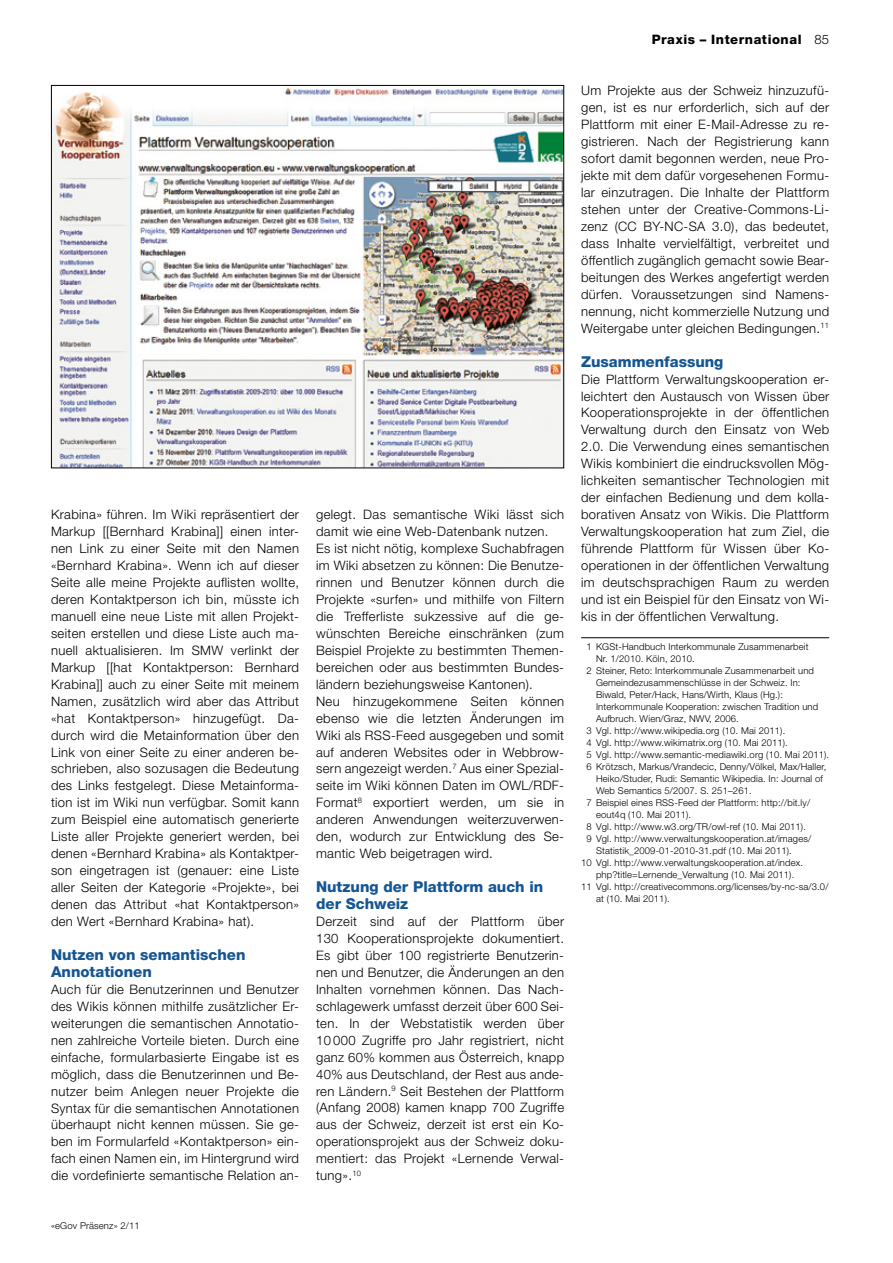
<style>
.page{position:relative;width:893px;height:1263px;background:#fff}
.page>*{position:absolute;margin:0;border:0;box-sizing:border-box;transform-origin:0 0}
.t1{font:800 15px/17px "Helvetica Neue";color:#155593}
.t2{font:300 13.05px/17px "Helvetica Neue";letter-spacing:.025em;color:#000;text-align:justify}
.t3{font:800 13.05px "Helvetica Neue";letter-spacing:.045em;color:#000}
.t4{font:300 9.45px "Helvetica Neue";letter-spacing:.015em;color:#000}
</style>
<div class="page">
<hr style="left:581px;top:637px;width:248px;height:1px;background:#000">
<img style="left:53px;top:88px;width:509px;height:378px">
<p class="t2" style="left:51px;top:506px;width:250px;text-align:left">Krabina» führen. Im Wiki repräsentiert der Markup [[Bernhard Krabina]] einen inter&shy;nen Link zu einer Seite mit den Namen «Bernhard Krabina». Wenn ich auf dieser Seite alle meine Projekte auflisten wollte, deren Kontaktperson ich bin, müsste ich manuell eine neue Liste mit allen Projekt&shy;seiten erstellen und diese Liste auch ma&shy;nuell aktualisieren. Im SMW verlinkt der Markup [[hat Kontaktperson: Bernhard Krabina]] auch zu einer Seite mit meinem Namen, zusätzlich wird aber das Attribut «hat Kontaktperson» hinzugefügt. Da&shy;durch wird die Metainformation über den Link von einer Seite zu einer anderen be&shy;schrieben, also sozusagen die Bedeutung des Links festgelegt. Diese Metainforma&shy;tion ist im Wiki nun verfügbar. Somit kann zum Beispiel eine automatisch generierte Liste aller Projekte generiert werden, bei denen «Bernhard Krabina» als Kontaktper&shy;son eingetragen ist (genauer: eine Liste aller Seiten der Kategorie «Projekte», bei denen das Attribut «hat Kontaktperson» den Wert «Bernhard Krabina» hat).</p>
<p class="t1" style="left:51px;top:946px;width:196px">Nutzen von semantischen<br>Annotationen</p>
<p class="t2" style="left:51px;top:980px;width:250px">Auch für die Benutzerinnen und Benutzer des Wikis können mithilfe zusätzlicher Er&shy;weiterungen die semantischen Annotatio&shy;nen zahlreiche Vorteile bieten. Durch eine einfache, formularbasierte Eingabe ist es möglich, dass die Benutzerinnen und Be&shy;nutzer beim Anlegen neuer Projekte die Syntax für die semantischen Annotationen überhaupt nicht kennen müssen. Sie ge&shy;ben im Formularfeld «Kontaktperson» ein&shy;fach einen Namen ein, im Hintergrund wird die vordefinierte semantische Relation an-</p>
<p class="t4" style="left:51px;top:1219px;width:90px">«eGov Präsenz» 2/11</p>
<p class="t2" style="left:316px;top:506px;width:250px;text-align:left">gelegt. Das semantische Wiki lässt sich damit wie eine Web-Datenbank nutzen.<br>Es ist nicht nötig, komplexe Suchabfragen im Wiki absetzen zu können: Die Benutze&shy;rinnen und Benutzer können durch die Projekte «surfen» und mithilfe von Filtern die Trefferliste sukzessive auf die ge&shy;wünschten Bereiche einschränken (zum Beispiel Projekte zu bestimmten Themen&shy;bereichen oder aus bestimmten Bundes&shy;ländern beziehungsweise Kantonen).<br>Neu hinzugekommene Seiten können ebenso wie die letzten Änderungen im Wiki als RSS-Feed ausgegeben und somit auf anderen Websites oder in Webbrow&shy;sern angezeigt werden.<sup>7</sup> Aus einer Spezial&shy;seite im Wiki können Daten im OWL/RDF-Format<sup>8</sup> exportiert werden, um sie in anderen Anwendungen weiterzuverwen&shy;den, wodurch zur Entwicklung des Se&shy;mantic Web beigetragen wird.</p>
<p class="t1" style="left:316px;top:878px;width:229px">Nutzung der Plattform auch in der Schweiz</p>
<p class="t2" style="left:316px;top:913px;width:250px">Derzeit sind auf der Plattform über 130 Kooperationsprojekte dokumentiert.<br>Es gibt über 100 registrierte Benutzerin&shy;nen und Benutzer, die Änderungen an den Inhalten vornehmen können. Das Nach&shy;schlagewerk umfasst derzeit über 600 Sei&shy;ten. In der Webstatistik werden über 10 000 Zugriffe pro Jahr registriert, nicht ganz 60% kommen aus Österreich, knapp 40% aus Deutschland, der Rest aus ande&shy;ren Ländern.<sup>9</sup> Seit Bestehen der Plattform (Anfang 2008) kamen knapp 700 Zugriffe aus der Schweiz, derzeit ist erst ein Ko&shy;operationsprojekt aus der Schweiz doku&shy;mentiert: das Projekt «Lernende Verwal&shy;tung».<sup>10</sup></p>
<p class="t3" style="left:652px;top:32px;width:151px">Praxis – International</p>
<p class="t2" style="left:814px;top:31px;width:16px">85</p>
<p class="t2" style="left:581px;top:82px;width:250px">Um Projekte aus der Schweiz hinzuzufü&shy;gen, ist es nur erforderlich, sich auf der Plattform mit einer E-Mail-Adresse zu re&shy;gistrieren. Nach der Registrierung kann sofort damit begonnen werden, neue Pro&shy;jekte mit dem dafür vorgesehenen Formu&shy;lar einzutragen. Die Inhalte der Plattform stehen unter der Creative-Commons-Li&shy;zenz (CC BY-NC-SA 3.0), das bedeutet, dass Inhalte vervielfältigt, verbreitet und öffentlich zugänglich gemacht sowie Bear&shy;beitungen des Werkes angefertigt werden dürfen. Voraussetzungen sind Namens&shy;nennung, nicht kommerzielle Nutzung und Weitergabe unter gleichen Bedingungen.<sup>11</sup></p>
<p class="t1" style="left:581px;top:353px;width:144px">Zusammenfassung</p>
<p class="t2" style="left:581px;top:370px;width:250px">Die Plattform Verwaltungskooperation er&shy;leichtert den Austausch von Wissen über Kooperationsprojekte in der öffentlichen Verwaltung durch den Einsatz von Web 2.0. Die Verwendung eines semantischen Wikis kombiniert die eindrucksvollen Mög&shy;lichkeiten semantischer Technologien mit der einfachen Bedienung und dem kolla&shy;borativen Ansatz von Wikis. Die Plattform Verwaltungskooperation hat zum Ziel, die führende Plattform für Wissen über Ko&shy;operationen in der öffentlichen Verwaltung im deutschsprachigen Raum zu werden und ist ein Beispiel für den Einsatz von Wi&shy;kis in der öffentlichen Verwaltung.</p>
<p class="t4" style="left:586px;top:641px;width:223px">1 KGSt-Handbuch Interkommunale Zusammenarbeit</p>
<p class="t4" style="left:596px;top:653px;width:100px">Nr. 1/2010. Köln, 2010.</p>
<p class="t4" style="left:586px;top:665px;width:229px">2 Steiner, Reto: Interkommunale Zusammenarbeit und</p>
<p class="t4" style="left:596px;top:677px;width:206px">Gemeindezusammenschlüsse in der Schweiz. In:</p>
<p class="t4" style="left:596px;top:689px;width:188px">Biwald, Peter/Hack, Hans/Wirth, Klaus (Hg.):</p>
<p class="t4" style="left:596px;top:701px;width:224px">Interkommunale Kooperation: zwischen Tradition und</p>
<p class="t4" style="left:596px;top:713px;width:144px">Aufbruch. Wien/Graz, NWV, 2006.</p>
<p class="t4" style="left:586px;top:725px;width:200px">3 Vgl. http://www.wikipedia.org (10. Mai 2011).</p>
<p class="t4" style="left:586px;top:737px;width:203px">4 Vgl. http://www.wikimatrix.org (10. Mai 2011).</p>
<p class="t4" style="left:586px;top:749px;width:244px">5 Vgl. http://www.semantic-mediawiki.org (10. Mai 2011).</p>
<p class="t4" style="left:586px;top:761px;width:241px">6 Krötzsch, Markus/Vrandecic, Denny/Völkel, Max/Haller,</p>
<p class="t4" style="left:596px;top:773px;width:228px">Heiko/Studer, Rudi: Semantic Wikipedia. In: Journal of</p>
<p class="t4" style="left:596px;top:785px;width:157px">Web Semantics 5/2007. S. 251–261.</p>
<p class="t4" style="left:586px;top:797px;width:225px">7 Beispiel eines RSS-Feed der Plattform: http://bit.ly/</p>
<p class="t4" style="left:596px;top:809px;width:97px">eout4q (10. Mai 2011).</p>
<p class="t4" style="left:586px;top:821px;width:221px">8 Vgl. http://www.w3.org/TR/owl-ref (10. Mai 2011).</p>
<p class="t4" style="left:586px;top:833px;width:226px">9 Vgl. http://www.verwaltungskooperation.at/images/</p>
<p class="t4" style="left:596px;top:845px;width:197px">Statistik_2009-01-2010-31.pdf (10. Mai 2011).</p>
<p class="t4" style="left:581px;top:857px;width:223px">10 Vgl. http://www.verwaltungskooperation.at/index.</p>
<p class="t4" style="left:596px;top:869px;width:200px">php?title=Lernende_Verwaltung (10. Mai 2011).</p>
<p class="t4" style="left:581px;top:881px;width:249px">11 Vgl. http://creativecommons.org/licenses/by-nc-sa/3.0/</p>
<p class="t4" style="left:596px;top:893px;width:75px">at (10. Mai 2011).</p>
</div>
